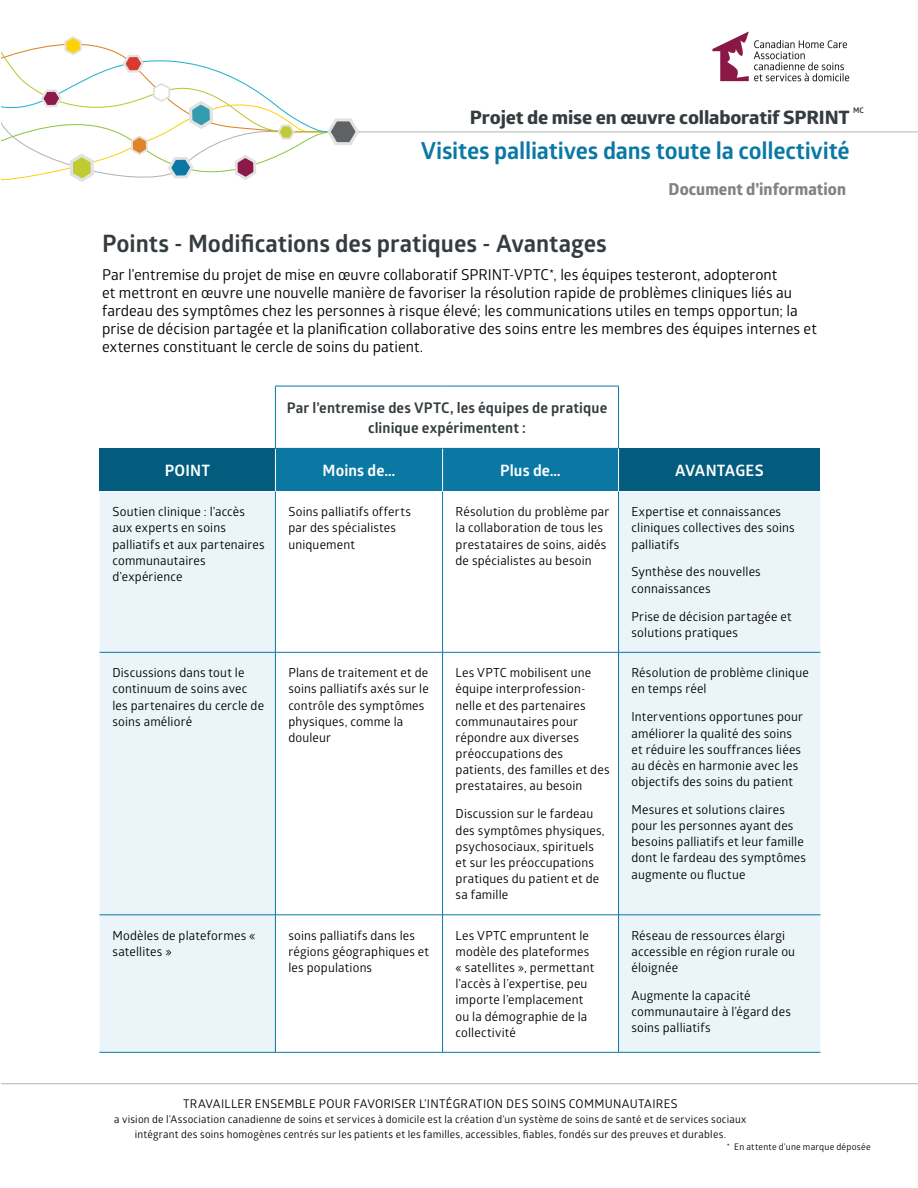
<style>
.page{position:relative;width:918px;height:1188px;background:#fff}
.page>*{position:absolute;margin:0;border:0;box-sizing:border-box;transform-origin:0 0}
.t1{font:700 24px "Glober";color:#353c3f}
.t2{font:700 23.55px "Glober";letter-spacing:-.01em;color:#0a78a4}
.t3{font:700 18.45px "Globerx";letter-spacing:-.01em;color:#353c3f;scale:1.08 1}
.t4{font:700 16.5px "Globerx";letter-spacing:.005em;color:#828282}
.t5{font:700 15.75px "Glober";letter-spacing:.005em;color:#fff}
.t6{font:15px/18px "Glober";color:#000}
.t7{font:700 14.7px/20.1px "Glober";letter-spacing:.01em;color:#353c3f;text-align:center}
.t8{font:12.45px/16.2px "Glober";letter-spacing:.015em;color:#000}
.t9{font:12px "Glober";letter-spacing:.025em;color:#000}
.t10{font:10.5px/15px "Glober";letter-spacing:.02em;color:#000;text-align:center}
.t11{font:9px "Glober";letter-spacing:.025em;color:#000}
.t12{font:700 7.8px "Glober";color:#353c3f}
</style>
<div class="page">
<hr style="left:1px;top:1083px;width:917px;height:1px;background:#b4b4b4">
<div style="left:99px;top:448px;width:176px;height:43px;background:#035b7d"></div>
<div style="left:275px;top:448px;width:168px;height:43px;background:#0a78a3"></div>
<div style="left:443px;top:448px;width:176px;height:43px;background:#0a78a3"></div>
<div style="left:619px;top:448px;width:201px;height:43px;background:#035b7d"></div>
<svg style="left:99px;top:491px;width:721px;height:561px;fill:#ebf4f8"></svg>
<hr style="left:275px;top:491px;width:1px;height:161px;background:#0a78a3">
<hr style="left:99px;top:652px;width:176px;height:1px;background:#0a78a3">
<hr style="left:275px;top:652px;width:168px;height:1px;background:#0a78a3">
<hr style="left:275px;top:653px;width:1px;height:262px;background:#0a78a3">
<hr style="left:99px;top:915px;width:176px;height:1px;background:#0a78a3">
<hr style="left:275px;top:915px;width:168px;height:1px;background:#0a78a3">
<hr style="left:275px;top:915px;width:1px;height:137px;background:#0a78a3">
<hr style="left:99px;top:1052px;width:176px;height:1px;background:#0a78a3">
<hr style="left:275px;top:1052px;width:168px;height:1px;background:#0a78a3">
<hr style="left:275px;top:449px;width:1px;height:42px;background:#fff">
<hr style="left:619px;top:652px;width:201px;height:1px;background:#0a78a3">
<hr style="left:619px;top:915px;width:201px;height:1px;background:#0a78a3">
<hr style="left:619px;top:1052px;width:201px;height:1px;background:#0a78a3">
<hr style="left:275px;top:386px;width:168px;height:1px;background:#0a78a3">
<hr style="left:443px;top:386px;width:176px;height:1px;background:#0a78a3">
<hr style="left:275px;top:386px;width:1px;height:62px;background:#0a78a3">
<hr style="left:618px;top:386px;width:1px;height:62px;background:#0a78a3">
<hr style="left:442px;top:491px;width:1px;height:161px;background:#0a78a3">
<hr style="left:618px;top:491px;width:1px;height:161px;background:#0a78a3">
<hr style="left:443px;top:652px;width:176px;height:1px;background:#0a78a3">
<hr style="left:442px;top:653px;width:1px;height:262px;background:#0a78a3">
<hr style="left:618px;top:653px;width:1px;height:262px;background:#0a78a3">
<hr style="left:443px;top:915px;width:176px;height:1px;background:#0a78a3">
<hr style="left:442px;top:915px;width:1px;height:137px;background:#0a78a3">
<hr style="left:618px;top:915px;width:1px;height:137px;background:#0a78a3">
<hr style="left:443px;top:1052px;width:176px;height:1px;background:#0a78a3">
<hr style="left:442px;top:449px;width:1px;height:42px;background:#fff">
<hr style="left:618px;top:449px;width:1px;height:42px;background:#fff">
<hr style="left:355px;top:132px;width:563px;height:1px;background:#b3b4b4">
<svg style="left:1px;top:36px;width:360px;height:146px"></svg>
<svg style="left:712px;top:31px;width:137px;height:50px"></svg>
<p class="t12" style="left:853px;top:104px;width:12px">MC</p>
<h3 class="t3" style="left:470px;top:104px;width:353px">Projet de mise en œuvre collaboratif SPRINT</h3>
<h2 class="t2" style="left:421px;top:134px;width:430px">Visites palliatives dans toute la collectivité</h2>
<h3 class="t4" style="left:669px;top:177px;width:179px">Document d’information</h3>
<h1 class="t1" style="left:102px;top:226px;width:506px">Points - Modifications des pratiques - Avantages</h1>
<p class="t6" style="left:102px;top:265px;width:716px">Par l’entremise du projet de mise en œuvre collaboratif SPRINT-VPTC*, les équipes testeront, adopteront<br>et mettront en œuvre une nouvelle manière de favoriser la résolution rapide de problèmes cliniques liés au fardeau des symptômes chez les personnes à risque élevé; les communications utiles en temps opportun; la prise de décision partagée et la planification collaborative des soins entre les membres des équipes internes et externes constituant le cercle de soins du patient.</p>
<p class="t7" style="left:287px;top:397px;width:322px">Par l’entremise des VPTC, les équipes de pratique clinique expérimentent :</p>
<p class="t5" style="left:165px;top:459px;width:47px">POINT</p>
<p class="t5" style="left:323px;top:459px;width:74px">Moins de…</p>
<p class="t5" style="left:500px;top:459px;width:62px">Plus de…</p>
<p class="t5" style="left:675px;top:459px;width:90px">AVANTAGES</p>
<p class="t8" style="left:112px;top:503px;width:154px">Soutien clinique : l’accès aux experts en soins palliatifs et aux partenaires communautaires d’expérience</p>
<p class="t8" style="left:288px;top:503px;width:124px">Soins palliatifs offerts par des spécialistes uniquement</p>
<p class="t8" style="left:456px;top:503px;width:155px">Résolution du problème par la collaboration de tous les prestataires de soins, aidés de spécialistes au besoin</p>
<p class="t8" style="left:631px;top:503px;width:165px">Expertise et connaissances cliniques collectives des soins palliatifs</p>
<p class="t8" style="left:631px;top:563px;width:131px">Synthèse des nouvelles connaissances</p>
<p class="t8" style="left:631px;top:608px;width:162px">Prise de décision partagée et solutions pratiques</p>
<p class="t8" style="left:112px;top:664px;width:153px">Discussions dans tout le continuum de soins avec les partenaires du cercle de soins amélioré</p>
<p class="t8" style="left:288px;top:664px;width:142px">Plans de traitement et de soins palliatifs axés sur le contrôle des symptômes physiques, comme la douleur</p>
<p class="t8" style="left:456px;top:664px;width:156px">Les VPTC mobilisent une équipe interprofession&shy;nelle et des partenaires communautaires pour répondre aux diverses préoccupations des patients, des familles et des prestataires, au besoin</p>
<p class="t8" style="left:456px;top:805px;width:151px">Discussion sur le fardeau des symptômes physiques, psychosociaux, spirituels et sur les préoccupations pratiques du patient et de sa famille</p>
<p class="t8" style="left:631px;top:664px;width:179px">Résolution de problème clinique en temps réel</p>
<p class="t8" style="left:631px;top:708px;width:173px">Interventions opportunes pour améliorer la qualité des soins et réduire les souffrances liées au décès en harmonie avec les objectifs des soins du patient</p>
<p class="t8" style="left:631px;top:801px;width:176px">Mesures et solutions claires pour les personnes ayant des besoins palliatifs et leur famille dont le fardeau des symptômes augmente ou fluctue</p>
<p class="t8" style="left:112px;top:927px;width:145px">Modèles de plateformes « satellites »</p>
<p class="t8" style="left:288px;top:927px;width:142px">soins palliatifs dans les régions géographiques et les populations</p>
<p class="t8" style="left:456px;top:927px;width:140px">Les VPTC empruntent le modèle des plateformes « satellites », permettant l’accès à l’expertise, peu importe l’emplacement ou la démographie de la collectivité</p>
<p class="t8" style="left:631px;top:927px;width:165px">Réseau de ressources élargi accessible en région rurale ou éloignée</p>
<p class="t8" style="left:631px;top:987px;width:161px">Augmente la capacité communautaire à l’égard des soins palliatifs</p>
<p class="t9" style="left:183px;top:1096px;width:496px">TRAVAILLER ENSEMBLE POUR FAVORISER L’INTÉGRATION DES SOINS COMMUNAUTAIRES</p>
<p class="t10" style="left:114px;top:1112px;width:634px">a vision de l’Association canadienne de soins et services à domicile est la création d’un système de soins de santé et de services sociaux intégrant des soins homogènes centrés sur les patients et les familles, accessibles, fiables, fondés sur des preuves et durables.</p>
<p class="t11" style="left:727px;top:1141px;width:145px">* En attente d’une marque déposée</p>
</div>
